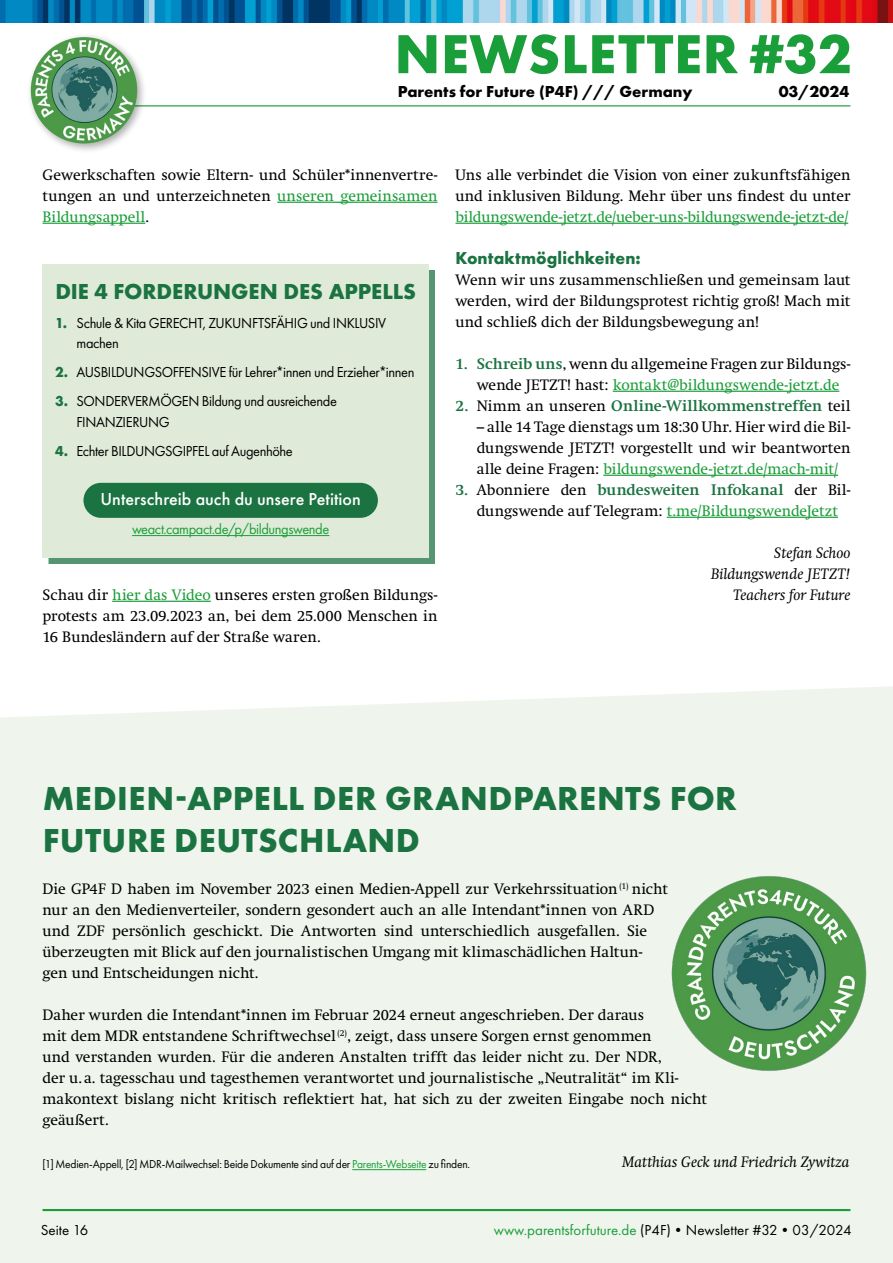
<style>
.page{position:relative;width:893px;height:1263px;background:#fff}
.page>*{position:absolute;margin:0;border:0;box-sizing:border-box;transform-origin:0 0}
.t1{font:700 57px "Futura PT";letter-spacing:.01em;color:#1a9e39}
.t2{font:700 34.5px/42px "Futura PT";letter-spacing:.015em;color:#1b7341}
.t3{font:700 22.5px "Futura PT";letter-spacing:-.005em;color:#1b7341}
.t4{font:500 18px "Futura PT";color:#fff}
.t5{font:700 18px "Futura PT";letter-spacing:.01em;color:#1b7341;scale:.96 1}
.t6{font:700 16.5px "Futura PT";color:#000}
.t7{font:15px/21px "Swift";letter-spacing:.005em;color:#000;text-align:justify}
.t8{font:15px/20.5px "Futura PT";letter-spacing:-.025em;color:#000;scale:.96 1}
.t9{font:italic 15px/21px "Swift";letter-spacing:.01em;color:#000;text-align:right}
.t10{font:15px "Swift";letter-spacing:-.015em;color:#1a9e39}
.t11{font:15px "Futura PT";color:#000}
.t12{font:700 15px "Swift";letter-spacing:.01em;color:#1b7341}
.t13{font:15px "Futura PT";letter-spacing:-.03em;color:#1a9e39;scale:.96 1}
.t14{font:15px "Futura PT";letter-spacing:-.025em;color:#000}
.t15{font:12px "Futura PT";letter-spacing:-.02em;color:#000;scale:.96 1}
.s1{color:#1a9e39}
.s2{font-weight:700;color:#1b7341}
.s3{font-weight:400;color:#000}
</style>
<div class="page">
<hr style="left:277px;top:202px;width:160px;height:1px;background:#1a9e39">
<hr style="left:43px;top:223px;width:102px;height:1px;background:#1a9e39">
<hr style="left:112px;top:601px;width:99px;height:1px;background:#1a9e39">
<div style="left:48px;top:270px;width:387px;height:294px;background:#549670"></div>
<div style="left:43px;top:264px;width:386px;height:294px;background:#dfebd8"></div>
<hr style="left:455px;top:223px;width:393px;height:1px;background:#1a9e39">
<hr style="left:613px;top:391px;width:226px;height:1px;background:#1a9e39">
<hr style="left:603px;top:475px;width:235px;height:1px;background:#1a9e39">
<hr style="left:667px;top:517px;width:171px;height:1px;background:#1a9e39">
<div style="left:0;top:686px;width:893px;height:577px;background:#eff5ec"></div>
<img style="left:660px;top:865px;width:219px;height:218px">
<hr style="left:352px;top:1169px;width:74px;height:1px;background:#1a9e39">
<div style="left:83px;top:483px;width:295px;height:35px;background:#1b7341;border-radius:18px"></div>
<hr style="left:132px;top:535px;width:197px;height:1px;background:#1a9e39">
<img style="left:0;top:0;width:893px;height:22px">
<hr style="left:43px;top:105px;width:807px;height:1px;background:#1a9e39">
<hr style="left:43px;top:1209px;width:807px;height:2px;background:#1a9e39">
<div style="left:26px;top:33px;width:121px;height:121px;background:#000;opacity:.33"></div>
<img style="left:31px;top:37px;width:106px;height:107px;border-radius:53px">
<h1 class="t1" style="left:394px;top:17px;width:459px">NEWSLETTER #32</h1>
<p class="t6" style="left:398px;top:81px;width:296px">Parents for Future (P4F) /// Germany</p>
<p class="t6" style="left:779px;top:81px;width:72px">03/2024</p>
<p class="t7" style="left:43px;top:164px;width:396px">Gewerkschaften sowie Eltern- und Schüler*innenvertre&shy;tungen an und unterzeichneten <span class="s1">unseren gemeinsamen Bildungsappell</span>.</p>
<h3 class="t3" style="left:55px;top:277px;width:362px">DIE 4 FORDERUNGEN DES APPELLS</h3>
<p class="t8" style="left:77px;top:312px;width:324px;text-indent:-21px"><span class="s2">1.</span> Schule &amp; Kita GERECHT, ZUKUNFTSFÄHIG und INKLUSIV machen</p>
<p class="t8" style="left:55px;top:362px;width:376px"><span class="s2">2.</span> AUSBILDUNGSOFFENSIVE für Lehrer*innen und Erzieher*innen</p>
<p class="t8" style="left:77px;top:391px;width:273px;text-indent:-21px"><span class="s2">3.</span> SONDERVERMÖGEN Bildung und ausreichende<br>FINANZIERUNG</p>
<p class="t8" style="left:55px;top:440px;width:249px"><span class="s2">4.</span> Echter BILDUNGSGIPFEL auf Augenhöhe</p>
<p class="t4" style="left:100px;top:488px;width:262px">Unterschreib auch du unsere Petition</p>
<p class="t13" style="left:132px;top:520px;width:207px">weact.campact.de/p/bildungswende</p>
<p class="t7" style="left:43px;top:584px;width:396px">Schau dir <span class="s1">hier das Video</span> unseres ersten großen Bildungs&shy;protests am 23.09.2023 an, bei dem 25.000 Menschen in 16 Bundesländern auf der Straße waren.</p>
<p class="t7" style="left:455px;top:164px;width:396px">Uns alle verbindet die Vision von einer zukunftsfähigen und inklusiven Bildung. Mehr über uns findest du unter</p>
<p class="t10" style="left:455px;top:208px;width:394px">bildungswende-jetzt.de/ueber-uns-bildungswende-jetzt-de/</p>
<p class="t5" style="left:455px;top:246px;width:194px">Kontaktmöglichkeiten:</p>
<p class="t7" style="left:455px;top:269px;width:396px">Wenn wir uns zusammenschließen und gemeinsam laut werden, wird der Bildungsprotest richtig groß! Mach mit und schließ dich der Bildungsbewegung an!</p>
<p class="t7" style="left:477px;top:353px;width:375px;text-indent:-21px"><span class="s2">1. Schreib uns</span>, wenn du allgemeine Fragen zur Bildungs&shy;wende JETZT! hast: <span class="s1">kontakt@bildungswende-jetzt.de</span></p>
<p class="t12" style="left:455px;top:397px;width:396px">2. <span class="s3">Nimm an unseren</span> Online-Willkommenstreffen <span class="s3">teil</span></p>
<p class="t7" style="left:477px;top:416px;width:375px">– alle 14 Tage dienstags um 18:30 Uhr. Hier wird die Bil&shy;dungswende JETZT! vorgestellt und wir beantworten alle deine Fragen: <span class="s1">bildungswende-jetzt.de/mach-mit/</span></p>
<p class="t7" style="left:455px;top:479px;width:396px;text-align:center"><span class="s2">3.</span> Abonniere den <span class="s2">bundesweiten Infokanal</span> der Bil&shy;dungswende auf Telegram: <span class="s1">t.me/BildungswendeJetzt</span></p>
<p class="t9" style="left:711px;top:542px;width:141px">Stefan Schoo<br>Bildungswende JETZT!<br>Teachers for Future</p>
<h2 class="t2" style="left:43px;top:777px;width:696px">MEDIEN-APPELL DER GRANDPARENTS FOR<br>FUTURE DEUTSCHLAND</h2>
<p class="t7" style="left:43px;top:878px;width:627px;text-align:left">Die GP4F D haben im November 2023 einen Medien-Appell zur Verkehrssituation <sup>(1)</sup> nicht nur an den Medienverteiler, sondern gesondert auch an alle Intendant*innen von ARD und ZDF persönlich geschickt. Die Antworten sind unterschiedlich ausgefallen. Sie überzeugten mit Blick auf den journalistischen Umgang mit klimaschädlichen Haltun&shy;gen und Entscheidungen nicht.</p>
<p class="t7" style="left:43px;top:1004px;width:666px;text-align:left">Daher wurden die Intendant*innen im Februar 2024 erneut angeschrieben. Der daraus<br>mit dem MDR entstandene Schriftwechsel <sup>(2)</sup>, zeigt, dass unsere Sorgen ernst genommen<br>und verstanden wurden. Für die anderen Anstalten trifft das leider nicht zu. Der NDR,<br>der u.a. tagesschau und tagesthemen verantwortet und journalistische „Neutralität“ im Kli&shy;makontext bislang nicht kritisch reflektiert hat, hat sich zu der zweiten Eingabe noch nicht geäußert.</p>
<p class="t15" style="left:43px;top:1157px;width:447px">[1] Medien-Appell, [2] MDR-Mailwechsel: Beide Dokumente sind auf der <span class="s1">Parents-Webseite</span> zu finden.</p>
<p class="t9" style="left:622px;top:1151px;width:229px">Matthias Geck und Friedrich Zywitza</p>
<p class="t14" style="left:41px;top:1221px;width:49px">Seite 16</p>
<p class="t11" style="left:494px;top:1221px;width:359px"><span class="s1">www.parentsforfuture.de</span> (P4F)•Newsletter #32•03/2024</p>
</div>
